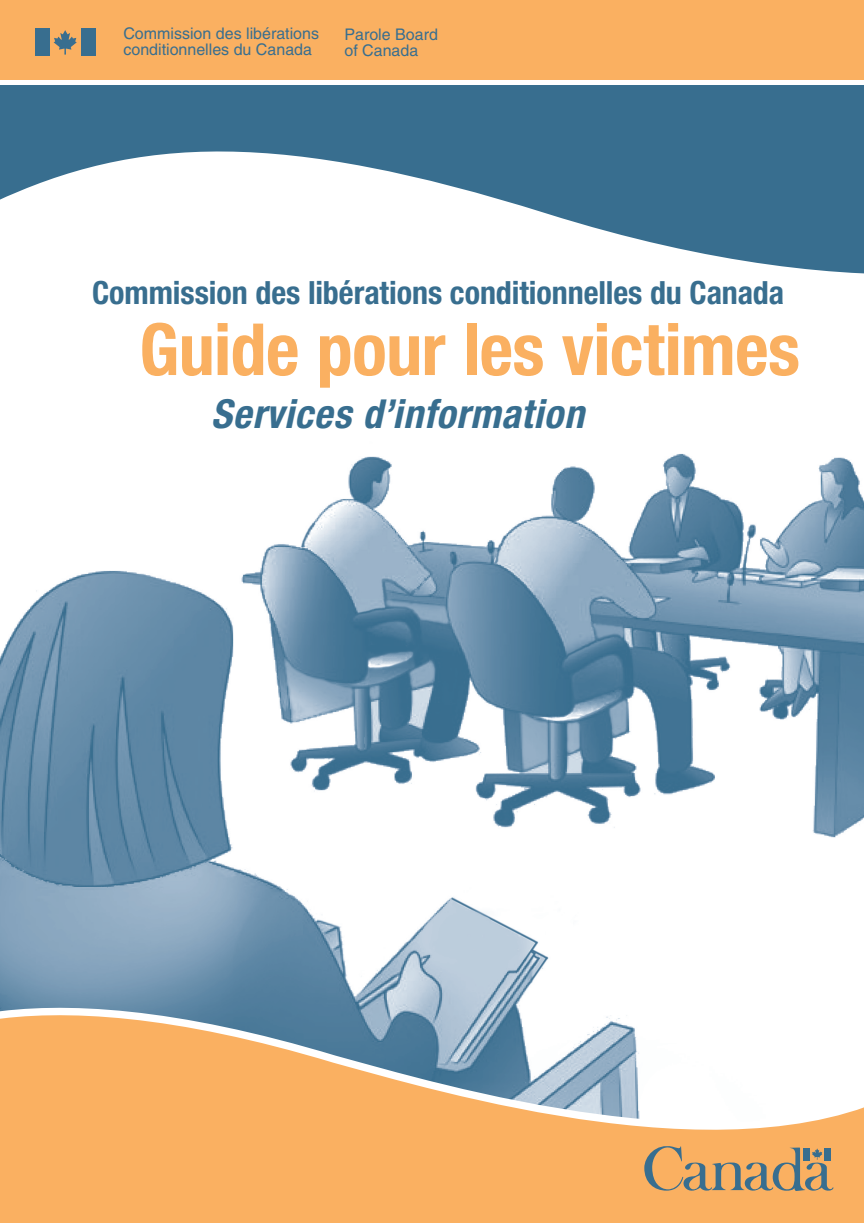
<style>
.page{position:relative;width:864px;height:1223px;background:#fff}
.page>*{position:absolute;margin:0;border:0;box-sizing:border-box;transform-origin:0 0}
.t1{font:700 condensed 72px "Helvetica Neue LT Std";letter-spacing:-.005em;color:#fab061}
.t2{font:italic 700 condensed 40px "Helvetica Neue LT Std";letter-spacing:.02em;color:#386e8f}
.t3{font:700 condensed 32px "Helvetica Neue LT Std";letter-spacing:-.005em;color:#386e8f}
.t4{font:16px/16px "Helvetica LT Std";color:#386e8f}
</style>
<div class="page">
<img style="left:0;top:454px;width:864px;height:500px">
<svg style="left:0;top:954px;width:864px;height:269px"></svg>
<svg style="left:0;top:85px;width:864px;height:189px"></svg>
<svg style="left:644px;top:1146px;width:189px;height:45px;background:#c59d6d"></svg>
<div style="left:0;top:0;width:864px;height:79px;background:#fab061"></div>
<svg style="left:54px;top:30px;width:23px;height:25px"></svg>
<div style="left:35px;top:28px;width:15px;height:28px;background:#386e8f"></div>
<div style="left:81px;top:28px;width:14px;height:28px;background:#386e8f"></div>
<p class="t4" style="left:123px;top:26px;width:197px">Commission des libérations conditionnelles du Canada</p>
<p class="t4" style="left:344px;top:26px;width:95px">Parole Board of Canada</p>
<p class="t3" style="left:92px;top:273px;width:693px">Commission des libérations conditionnelles du Canada</p>
<p class="t1" style="left:139px;top:306px;width:662px">Guide pour les victimes</p>
<p class="t2" style="left:211px;top:390px;width:374px">Services d’information</p>
</div>
